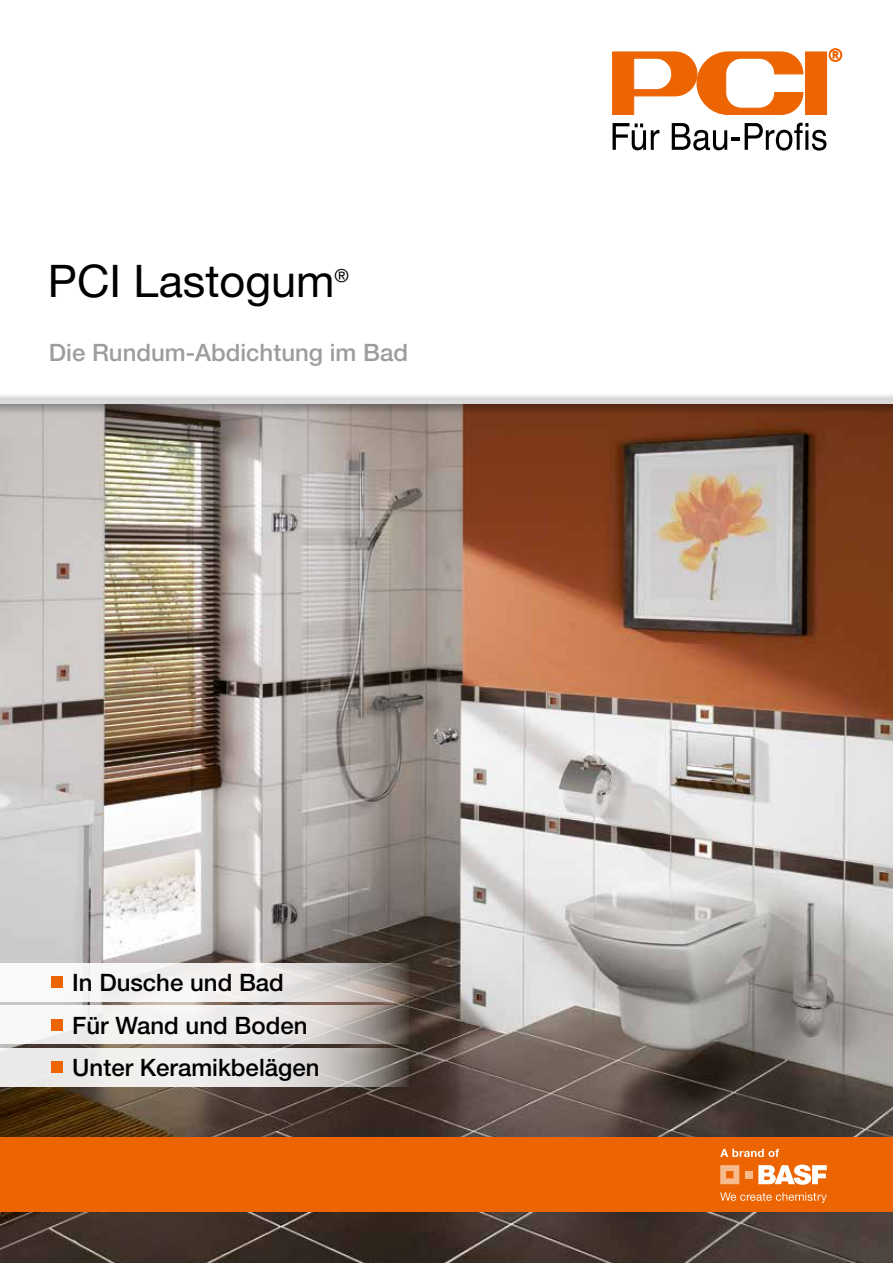
<style>
.page{position:relative;width:893px;height:1263px;background:#fff}
.page>*{position:absolute;margin:0;border:0;box-sizing:border-box;transform-origin:0 0}
.t1{font:45px "Helvetica Neue";color:#000}
.t2{font:500 24px/42.6px "Helvetica Neue";color:#000}
.t3{font:500 24px "Helvetica Neue";color:#9c9d9d}
.t4{font:18px "Helvetica Neue";color:#000}
</style>
<div class="page">
<img style="left:0;top:415px;width:893px;height:848px">
<svg style="left:0;top:963px;width:409px;height:38px"></svg>
<svg style="left:0;top:1006px;width:409px;height:38px;fill:#eeeceb"></svg>
<svg style="left:0;top:1048px;width:409px;height:38px;background:#d9d6d4"></svg>
<div style="left:51px;top:976px;width:12px;height:12px;background:#ec6502"></div>
<div style="left:51px;top:1019px;width:12px;height:11px;background:#ec6502"></div>
<div style="left:51px;top:1061px;width:12px;height:12px;background:#ec6502"></div>
<div style="left:0;top:1137px;width:893px;height:75px;background:#ec6502"></div>
<svg style="left:720px;top:1165px;width:19px;height:19px"></svg>
<div style="left:745px;top:1171px;width:7px;height:7px;background:#f6ba8d"></div>
<svg style="left:758px;top:1164px;width:69px;height:21px"></svg>
<svg style="left:720px;top:1192px;width:107px;height:11px"></svg>
<svg style="left:720px;top:1149px;width:59px;height:8px"></svg>
<div style="left:0;top:393px;width:893px;height:22px;background:#000;opacity:.75"></div>
<hr style="left:0;top:400px;width:893px;height:4px;background:#dadada">
<div style="left:805px;top:52px;width:21px;height:62px;background:#ec6502"></div>
<div style="left:805px;top:52px;width:22px;height:63px;border:1px solid #ec6502"></div>
<svg style="left:612px;top:52px;width:191px;height:63px"></svg>
<svg style="left:613px;top:123px;width:46px;height:27px"></svg>
<svg style="left:672px;top:123px;width:154px;height:28px"></svg>
<svg style="left:829px;top:48px;width:13px;height:14px"></svg>
<h1 class="t1" style="left:48px;top:254px;width:288px">PCI Lastogum</h1>
<p class="t4" style="left:335px;top:265px;width:16px">®</p>
<p class="t3" style="left:49px;top:339px;width:361px">Die Rundum-Abdichtung im Bad</p>
<p class="t2" style="left:72px;top:961px;width:249px">In Dusche und Bad<br>Für Wand und Boden<br>Unter Keramikbelägen</p>
</div>
